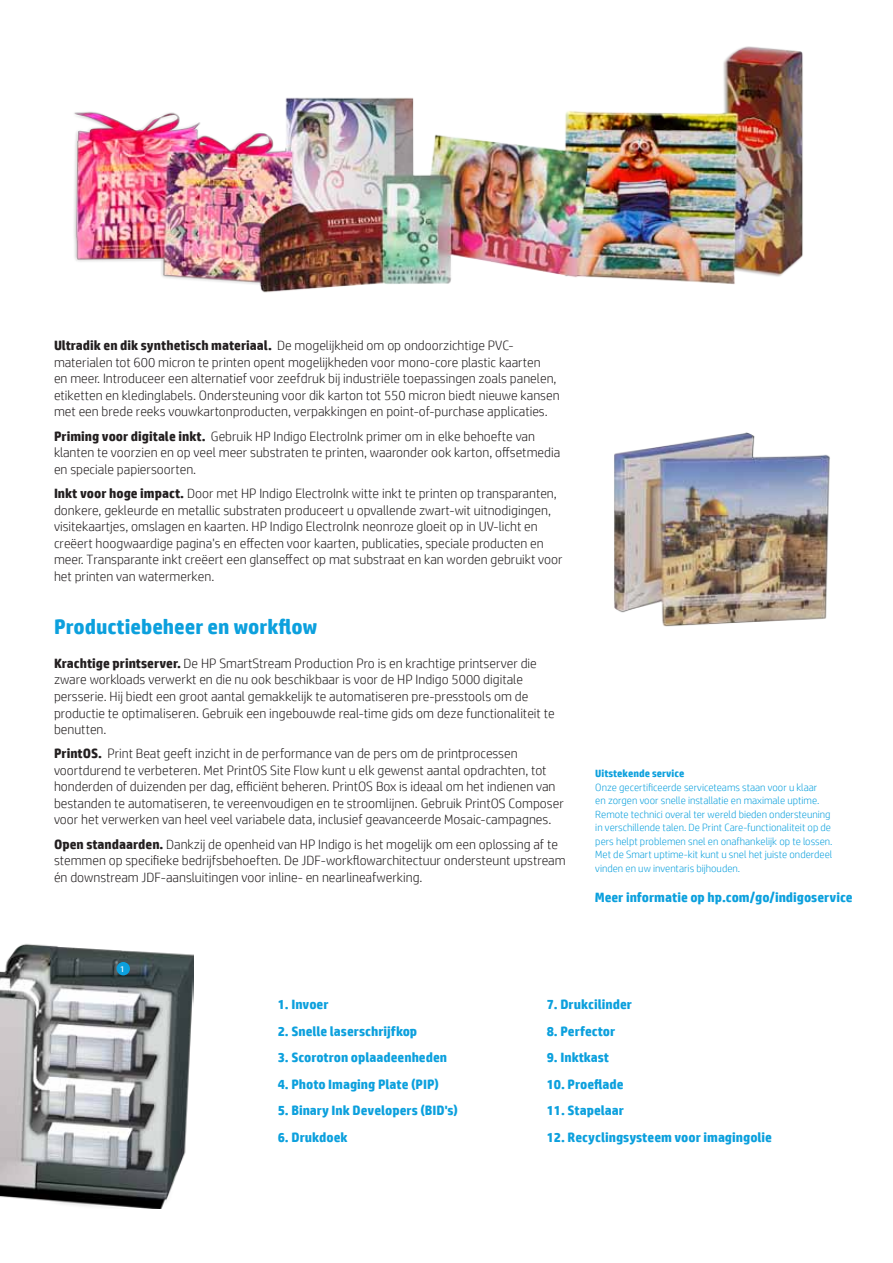
<style>
.page{position:relative;width:893px;height:1263px;background:#fff}
.page>*{position:absolute;margin:0;border:0;box-sizing:border-box;transform-origin:0 0}
.Subhead_14_16_bold_b{font:700 21px "HP Simplified";color:#0ca0dd}
.Body{font:300 13.5px/16.5px "HP Simplified";color:#231f20}
.text_9_Pt{font:700 13.5px "HP Simplified";color:#0ca0dd}
.Body_blue{font:700 13.5px "HP Simplified";color:#0ca0dd}
.Side_7pt{font:300 10.5px/13.5px "HP Simplified";color:#0ca0dd}
.Schematics_no{font:8.55px "HP Simplified";color:#fff}
.s1{font-weight:700}
</style>
<div class="page">
<img style="left:0;top:944px;width:193px;height:264px">
<div style="left:117px;top:962px;width:13px;height:13px;background:#0ca0dd;border-radius:50%"></div>
<img style="left:614px;top:432px;width:216px;height:195px">
<img style="left:74px;top:46px;width:729px;height:247px">
<p class="Body" style="left:54px;top:337px;width:507px"><span class="s1">Ultradik en dik synthetisch materiaal.</span> De mogelijkheid om op ondoorzichtige PVC&shy;materialen tot 600 micron te printen opent mogelijkheden voor mono-core plastic kaarten<br>en meer. Introduceer een alternatief voor zeefdruk bij industriële toepassingen zoals panelen, etiketten en kledinglabels. Ondersteuning voor dik karton tot 550 micron biedt nieuwe kansen met een brede reeks vouwkartonproducten, verpakkingen en point-of-purchase applicaties.</p>
<p class="Body" style="left:54px;top:427px;width:508px"><span class="s1">Priming voor digitale inkt.</span> Gebruik HP Indigo ElectroInk primer om in elke behoefte van klanten te voorzien en op veel meer substraten te printen, waaronder ook karton, offsetmedia en speciale papiersoorten.</p>
<p class="Body" style="left:54px;top:485px;width:510px"><span class="s1">Inkt voor hoge impact.</span> Door met HP Indigo ElectroInk witte inkt te printen op transparanten, donkere, gekleurde en metallic substraten produceert u opvallende zwart-wit uitnodigingen, visitekaartjes, omslagen en kaarten. HP Indigo ElectroInk neonroze gloeit op in UV-licht en creëert hoogwaardige pagina's en effecten voor kaarten, publicaties, speciale producten en meer. Transparante inkt creëert een glanseffect op mat substraat en kan worden gebruikt voor het printen van watermerken.</p>
<p class="Subhead_14_16_bold_b" style="left:54px;top:614px;width:265px">Productiebeheer en workflow</p>
<p class="Body" style="left:54px;top:655px;width:502px"><span class="s1">Krachtige printserver.</span> De HP SmartStream Production Pro is en krachtige printserver die zware workloads verwerkt en die nu ook beschikbaar is voor de HP Indigo 5000 digitale persserie. Hij biedt een groot aantal gemakkelijk te automatiseren pre-presstools om de productie te optimaliseren. Gebruik een ingebouwde real-time gids om deze functionaliteit te benutten.</p>
<p class="Body" style="left:54px;top:745px;width:511px"><span class="s1">PrintOS.</span> Print Beat geeft inzicht in de performance van de pers om de printprocessen voortdurend te verbeteren. Met PrintOS Site Flow kunt u elk gewenst aantal opdrachten, tot honderden of duizenden per dag, efficiënt beheren. PrintOS Box is ideaal om het indienen van bestanden te automatiseren, te vereenvoudigen en te stroomlijnen. Gebruik PrintOS Composer voor het verwerken van heel veel variabele data, inclusief geavanceerde Mosaic-campagnes.</p>
<p class="Body" style="left:54px;top:836px;width:513px"><span class="s1">Open standaarden.</span> Dankzij de openheid van HP Indigo is het mogelijk om een oplossing af te stemmen op specifieke bedrijfsbehoeften. De JDF-workflowarchitectuur ondersteunt upstream én downstream JDF-aansluitingen voor inline- en nearlineafwerking.</p>
<p class="Schematics_no" style="left:120px;top:964px;width:6px">1</p>
<p class="Side_7pt" style="left:595px;top:767px;width:239px"><span class="s1">Uitstekende service<br></span>Onze gecertificeerde serviceteams staan voor u klaar<br>en zorgen voor snelle installatie en maximale uptime.<br>Remote technici overal ter wereld bieden ondersteuning in verschillende talen. De Print Care-functionaliteit op de pers helpt problemen snel en onafhankelijk op te lossen.<br>Met de Smart uptime-kit kunt u snel het juiste onderdeel vinden en uw inventaris bijhouden.</p>
<p class="Body_blue" style="left:595px;top:889px;width:260px">Meer informatie op hp.com/go/indigoservice</p>
<p class="text_9_Pt" style="left:278px;top:997px;width:52px">1. Invoer</p>
<p class="text_9_Pt" style="left:278px;top:1023px;width:141px">2. Snelle laserschrijfkop</p>
<p class="text_9_Pt" style="left:278px;top:1050px;width:171px">3. Scorotron oplaadeenheden</p>
<p class="text_9_Pt" style="left:278px;top:1076px;width:163px">4. Photo Imaging Plate (PIP)</p>
<p class="text_9_Pt" style="left:278px;top:1103px;width:182px">5. Binary Ink Developers (BID's)</p>
<p class="text_9_Pt" style="left:278px;top:1129px;width:72px">6. Drukdoek</p>
<p class="text_9_Pt" style="left:547px;top:997px;width:87px">7. Drukcilinder</p>
<p class="text_9_Pt" style="left:547px;top:1023px;width:70px">8. Perfector</p>
<p class="text_9_Pt" style="left:547px;top:1050px;width:64px">9. Inktkast</p>
<p class="text_9_Pt" style="left:547px;top:1076px;width:78px">10. Proeflade</p>
<p class="text_9_Pt" style="left:547px;top:1103px;width:79px">11. Stapelaar</p>
<p class="text_9_Pt" style="left:547px;top:1129px;width:227px">12. Recyclingsysteem voor imagingolie</p>
</div>
